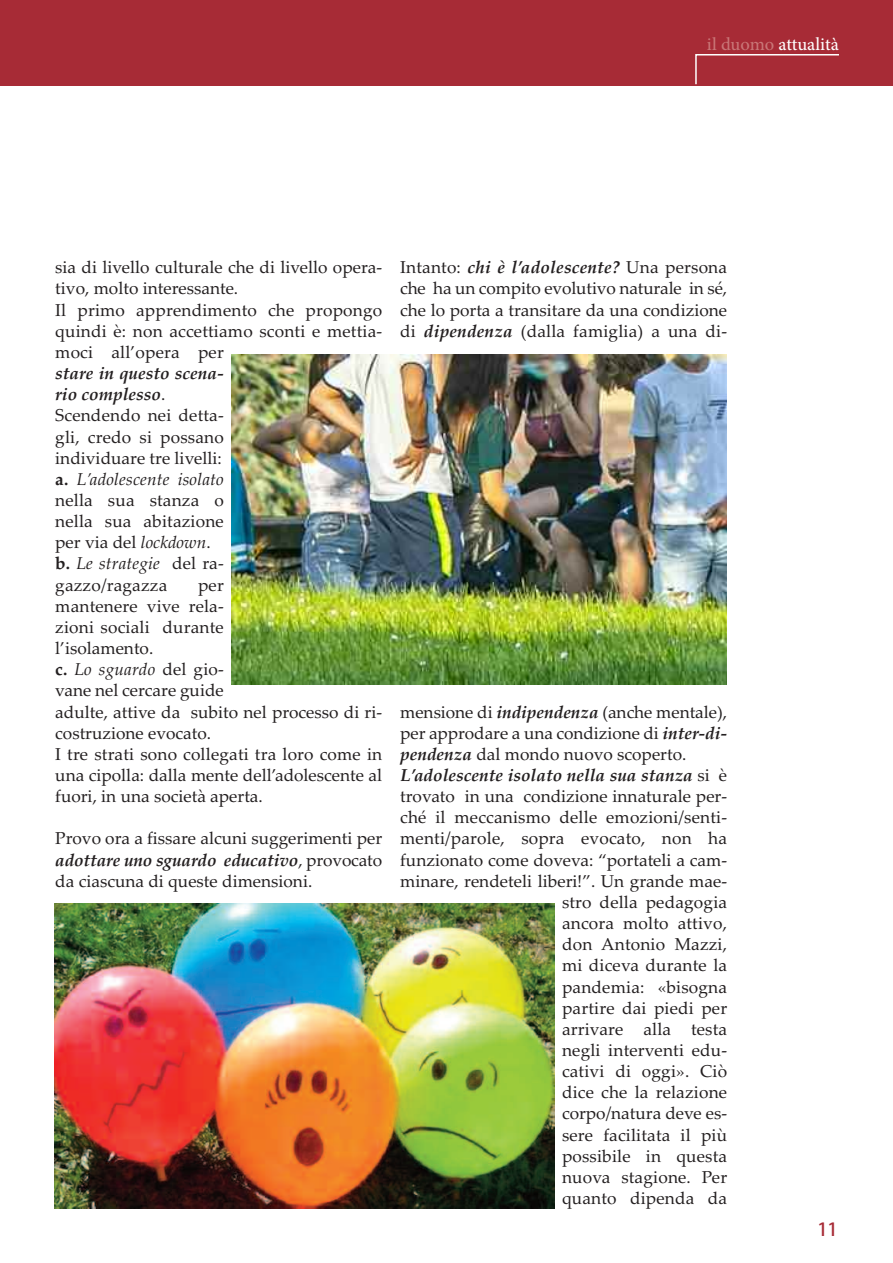
<style>
.page{position:relative;width:893px;height:1263px;background:#fff}
.page>*{position:absolute;margin:0;border:0;box-sizing:border-box;transform-origin:0 0}
.t1{font:18px "Adobe Hebrew";letter-spacing:-.005em;color:#fff}
.t2{font:18px "Adobe Heiti Std";color:#a72b36}
.t3{font:17.25px/21.1px "Palatino Linotype";letter-spacing:.01em;color:#231f20}
.t4{font:italic 700 17.25px "Palatino Linotype";color:#231f20}
.s1{color:#c97677}
.s2{font-weight:700;font-style:italic}
.s3{font-weight:700}
.s4{font-style:italic}
.s5{font-weight:400;font-style:normal}
</style>
<div class="page">
<div style="left:0;top:0;width:893px;height:85px;background:#a72b36"></div>
<svg style="left:694px;top:54px;width:146px;height:32px"></svg>
<img style="left:54px;top:904px;width:500px;height:304px">
<img style="left:231px;top:354px;width:496px;height:331px">
<p class="t1" style="left:707px;top:37px;width:133px"><span class="s1">il duomo</span> attualità</p>
<p class="t3" style="left:55px;top:257px;width:328px">sia di livello culturale che di livello opera&shy;tivo, molto interessante.<br>Il primo apprendimento che propongo quindi è: non accettiamo sconti e mettia&shy;moci all’opera per</p>
<p class="t3" style="left:55px;top:362px;width:170px"><span class="s2">stare in questo scena&shy;rio complesso</span>.<br>Scendendo nei detta&shy;gli, credo si possano individuare tre livelli: <span class="s3">a.</span> <span class="s4">L’adolescente isolato </span>nella sua stanza o nella sua abitazione per via del <span class="s4">lockdown</span>. <span class="s3">b.</span> <span class="s4">Le strategie</span> del ra&shy;gazzo/ragazza</p>
<p class="t3" style="left:55px;top:574px;width:328px;text-indent:143px">per<br>mantenere vive rela-<br>zioni sociali durante<br>l’isolamento.<br><span class="s3">c.</span> <span class="s4">Lo sguardo</span> del gio-<br>vane nel cercare guide<br>adulte, attive da subito nel processo di ri&shy;costruzione evocato.<br>I tre strati sono collegati tra loro come in una cipolla: dalla mente dell’adolescente al fuori, in una società aperta.</p>
<p class="t3" style="left:55px;top:828px;width:328px;text-align:justify">Provo ora a fissare alcuni suggerimenti per <span class="s2">adottare uno sguardo educativo</span>, provocato da ciascuna di queste dimensioni.</p>
<p class="t3" style="left:400px;top:257px;width:328px;text-align:justify">Intanto: <span class="s2">chi è l’adolescente?</span> Una persona che ha un compito evolutivo naturale in sé, che lo porta a transitare da una condizione di <span class="s2">dipendenza</span> (dalla famiglia) a una di-</p>
<p class="t3" style="left:400px;top:701px;width:328px">mensione di <span class="s2">indipendenza</span> (anche mentale),</p>
<p class="t3" style="left:400px;top:722px;width:328px">per approdare a una condizione di <span class="s2">inter-di-</span></p>
<p class="t3" style="left:400px;top:743px;width:288px"><span class="s2">pendenza</span> dal mondo nuovo scoperto.</p>
<p class="t4" style="left:400px;top:765px;width:328px">L’adolescente isolato nella sua stanza <span class="s5">si è</span></p>
<p class="t3" style="left:400px;top:785px;width:328px">trovato in una condizione innaturale per-</p>
<p class="t3" style="left:400px;top:807px;width:328px">ché il meccanismo delle emozioni/senti-</p>
<p class="t3" style="left:400px;top:828px;width:328px">menti/parole, sopra evocato, non ha</p>
<p class="t3" style="left:400px;top:849px;width:328px">funzionato come doveva: “portateli a cam-</p>
<p class="t3" style="left:400px;top:870px;width:328px">minare, rendeteli liberi!”. Un grande mae-</p>
<p class="t3" style="left:562px;top:891px;width:167px">stro della pedagogia</p>
<p class="t3" style="left:562px;top:912px;width:167px">ancora molto attivo,</p>
<p class="t3" style="left:562px;top:934px;width:167px">don Antonio Mazzi,</p>
<p class="t3" style="left:562px;top:955px;width:167px">mi diceva durante la</p>
<p class="t3" style="left:562px;top:976px;width:167px">pandemia: «bisogna</p>
<p class="t3" style="left:562px;top:997px;width:167px">partire dai piedi per</p>
<p class="t3" style="left:562px;top:1018px;width:167px">arrivare alla testa</p>
<p class="t3" style="left:562px;top:1039px;width:167px">negli interventi edu-</p>
<p class="t3" style="left:562px;top:1060px;width:167px">cativi di oggi». Ciò</p>
<p class="t3" style="left:562px;top:1082px;width:167px">dice che la relazione</p>
<p class="t3" style="left:562px;top:1103px;width:167px">corpo/natura deve es-</p>
<p class="t3" style="left:562px;top:1124px;width:167px">sere facilitata il più</p>
<p class="t3" style="left:562px;top:1145px;width:167px">possibile in questa</p>
<p class="t3" style="left:562px;top:1166px;width:167px">nuova stagione. Per</p>
<p class="t3" style="left:562px;top:1187px;width:167px">quanto dipenda da</p>
<p class="t2" style="left:817px;top:1219px;width:22px">11</p>
</div>
